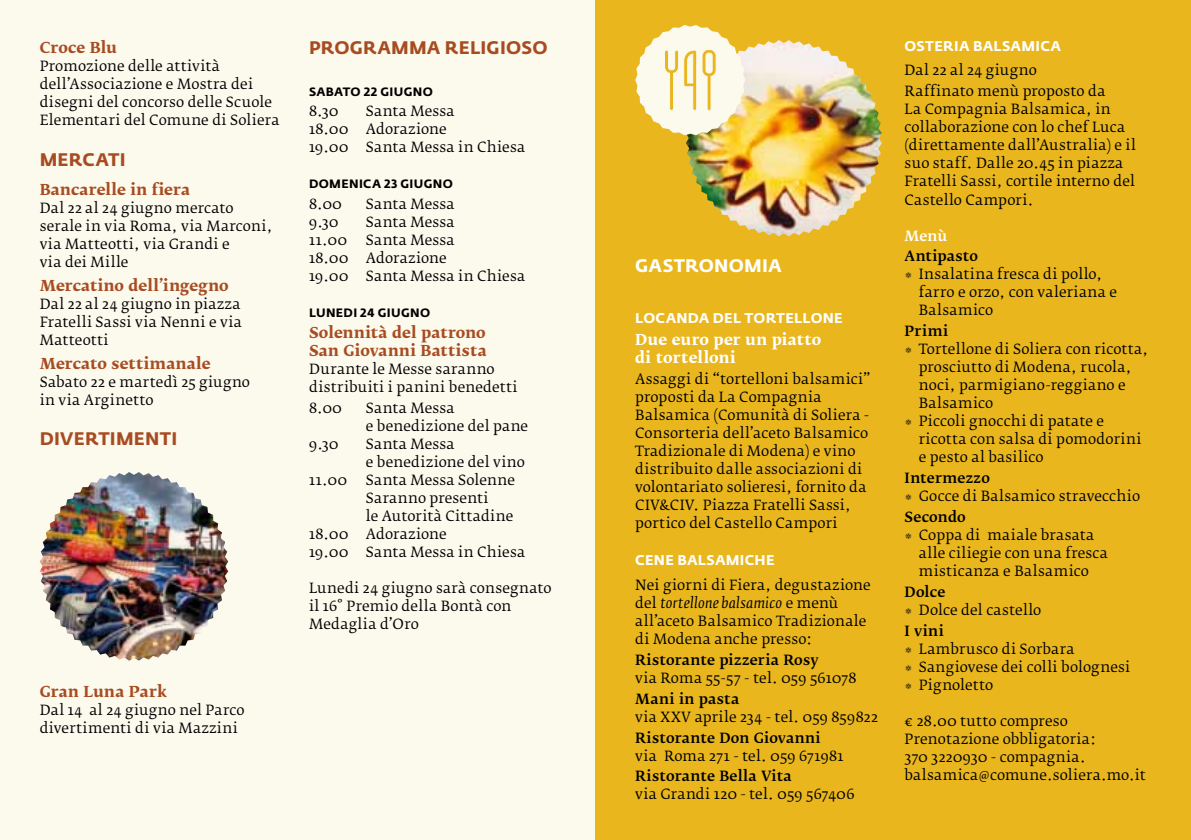
<style>
.page{position:relative;width:1191px;height:840px;background:#fff}
.page>*{position:absolute;margin:0;border:0;box-sizing:border-box;transform-origin:0 0}
.t1{font:700 18px "Fedra Sans Std";letter-spacing:.015em;color:#a74c21}
.t2{font:700 18px "Fedra Sans Std";color:#fff}
.t3{font:15px/18px "Fedra Serif B Bold TF";letter-spacing:.01em;color:#a74c21}
.t4{font:15px/18px "Fedra Serif B Bold TF";letter-spacing:.005em;color:#fff}
.t5{font:14px/18px "Fedra Serif B";letter-spacing:.02em;color:#000}
.t6{font:14px "Fedra Serif B Medium TF";letter-spacing:.015em;color:#000}
.t7{font:700 14px "Fedra Sans Std";letter-spacing:.025em;color:#fff}
.t8{font:14px "Fedra Serif B Medium TF";color:#fff}
.t9{font:700 12px "Fedra Sans Std";letter-spacing:.025em;color:#000}
.s1{font-style:italic}
</style>
<div class="page">
<div style="left:0;top:0;width:1191px;height:839px;background:#fcf9ed"></div>
<img style="left:40px;top:472px;width:188px;height:188px">
<div style="left:595px;top:0;width:596px;height:839px;background:#e9b61e"></div>
<img style="left:686px;top:40px;width:196px;height:196px">
<svg style="left:635px;top:25px;width:110px;height:110px"></svg>
<p class="t3" style="left:40px;top:38px;width:79px">Croce Blu</p>
<p class="t5" style="left:40px;top:57px;width:241px">Promozione delle attività dell’Associazione e Mostra dei disegni del concorso delle Scuole<br>Elementari del Comune di Soliera</p>
<p class="t1" style="left:40px;top:148px;width:87px">MERCATI</p>
<p class="t3" style="left:40px;top:181px;width:152px">Bancarelle in fiera</p>
<p class="t5" style="left:40px;top:199px;width:234px">Dal 22 al 24 giugno mercato serale in via Roma, via Marconi, via Matteotti, via Grandi e<br>via dei Mille</p>
<p class="t3" style="left:40px;top:276px;width:190px">Mercatino dell’ingegno</p>
<p class="t5" style="left:40px;top:295px;width:204px;text-align:justify">Dal 22 al 24 giugno in piazza Fratelli Sassi via Nenni e via Matteotti</p>
<p class="t3" style="left:40px;top:354px;width:172px">Mercato settimanale</p>
<p class="t5" style="left:40px;top:372px;width:212px">Sabato 22 e martedì 25 giugno in via Arginetto</p>
<p class="t1" style="left:40px;top:427px;width:139px">DIVERTIMENTI</p>
<p class="t3" style="left:40px;top:682px;width:129px">Gran Luna Park</p>
<p class="t5" style="left:40px;top:700px;width:206px">Dal 14 al 24 giugno nel Parco divertimenti di via Mazzini</p>
<p class="t1" style="left:309px;top:36px;width:240px">PROGRAMMA RELIGIOSO</p>
<p class="t9" style="left:309px;top:84px;width:125px">SABATO 22 GIUGNO</p>
<p class="t5" style="left:309px;top:102px;width:31px">8.30</p>
<p class="t5" style="left:366px;top:102px;width:90px">Santa Messa</p>
<p class="t5" style="left:309px;top:120px;width:41px">18.00</p>
<p class="t5" style="left:366px;top:120px;width:82px">Adorazione</p>
<p class="t5" style="left:309px;top:138px;width:41px">19.00</p>
<p class="t5" style="left:366px;top:138px;width:161px">Santa Messa in Chiesa</p>
<p class="t9" style="left:309px;top:177px;width:145px">DOMENICA 23 GIUGNO</p>
<p class="t5" style="left:309px;top:195px;width:34px">8.00</p>
<p class="t5" style="left:366px;top:195px;width:90px">Santa Messa</p>
<p class="t5" style="left:309px;top:213px;width:31px">9.30</p>
<p class="t5" style="left:366px;top:213px;width:90px">Santa Messa</p>
<p class="t5" style="left:309px;top:231px;width:39px">11.00</p>
<p class="t5" style="left:366px;top:231px;width:90px">Santa Messa</p>
<p class="t5" style="left:309px;top:249px;width:41px">18.00</p>
<p class="t5" style="left:366px;top:249px;width:82px">Adorazione</p>
<p class="t5" style="left:309px;top:267px;width:41px">19.00</p>
<p class="t5" style="left:366px;top:267px;width:161px">Santa Messa in Chiesa</p>
<p class="t9" style="left:309px;top:305px;width:122px">LUNEDI 24 GIUGNO</p>
<p class="t3" style="left:309px;top:324px;width:179px">Solennità del patrono<br>San Giovanni Battista</p>
<p class="t5" style="left:309px;top:360px;width:210px">Durante le Messe saranno distribuiti i panini benedetti</p>
<p class="t5" style="left:309px;top:399px;width:34px">8.00</p>
<p class="t5" style="left:366px;top:399px;width:164px">Santa Messa<br>e benedizione del pane</p>
<p class="t5" style="left:309px;top:435px;width:31px">9.30</p>
<p class="t5" style="left:366px;top:435px;width:161px">Santa Messa<br>e benedizione del vino</p>
<p class="t5" style="left:309px;top:471px;width:39px">11.00</p>
<p class="t5" style="left:366px;top:471px;width:151px">Santa Messa Solenne<br>Saranno presenti<br>le Autorità Cittadine</p>
<p class="t5" style="left:309px;top:525px;width:41px">18.00</p>
<p class="t5" style="left:366px;top:525px;width:82px">Adorazione</p>
<p class="t5" style="left:309px;top:543px;width:41px">19.00</p>
<p class="t5" style="left:366px;top:543px;width:161px">Santa Messa in Chiesa</p>
<p class="t5" style="left:309px;top:579px;width:244px">Lunedi 24 giugno sarà consegnato il 16° Premio della Bontà con<br>Medaglia d’Oro</p>
<p class="t2" style="left:635px;top:255px;width:28px">GASTRO</p>
<p class="t2" style="left:714px;top:255px;width:29px">NOMIA</p>
<p class="t7" style="left:635px;top:309px;width:209px">LOCANDA DEL TORTELLONE</p>
<p class="t4" style="left:635px;top:331px;width:188px">Due euro per un piatto di tortelloni</p>
<p class="t5" style="left:635px;top:370px;width:237px">Assaggi di “tortelloni balsamici” proposti da La Compagnia<br>Balsamica (Comunità di Soliera -<br>Consorteria dell’aceto Balsamico<br>Tradizionale di Modena) e vino distribuito dalle associazioni di volontariato solieresi, fornito da<br>CIV&amp;CIV. Piazza Fratelli Sassi, portico del Castello Campori</p>
<p class="t7" style="left:635px;top:551px;width:141px">CENE BALSAMICH E</p>
<p class="t5" style="left:635px;top:575px;width:237px">Nei giorni di Fiera, degustazione del <span class="s1">tortellone balsamico</span> e menù all’aceto Balsamico Tradizionale di Modena anche presso:</p>
<p class="t6" style="left:635px;top:651px;width:185px">Ristorante pizzeria Rosy</p>
<p class="t5" style="left:635px;top:668px;width:223px">via Roma 55-57 - tel. 059 561078</p>
<p class="t6" style="left:635px;top:690px;width:106px">Mani in pasta</p>
<p class="t5" style="left:635px;top:707px;width:244px">via XXV aprile 234 - tel. 059 859822</p>
<p class="t6" style="left:635px;top:729px;width:187px">Ristorante Don Giovanni</p>
<p class="t5" style="left:635px;top:746px;width:210px">via Roma 271 - tel. 059 671981</p>
<p class="t6" style="left:635px;top:768px;width:158px">Ristorante Bella Vita</p>
<p class="t5" style="left:635px;top:785px;width:221px">via Grandi 120 - tel. 059 567406</p>
<p class="t7" style="left:904px;top:37px;width:158px">OSTERIA BALSAMICA</p>
<p class="t5" style="left:904px;top:60px;width:202px;line-height:20.8px">Dal 22 al 24 giugno<br>Raffinato menù proposto da</p>
<p class="t5" style="left:904px;top:100px;width:233px">La Compagnia Balsamica, in collaborazione con lo chef Luca (direttamente dall’Australia) e il suo staff. Dalle 20.45 in piazza<br>Fratelli Sassi, cortile interno del<br>Castello Campori.</p>
<p class="t8" style="left:904px;top:227px;width:44px">Menù</p>
<p class="t6" style="left:904px;top:248px;width:75px">Antipasto</p>
<p class="t5" style="left:918px;top:265px;width:200px">Insalatina fresca di pollo, farro e orzo, con valeriana e<br>Balsamico</p>
<p class="t6" style="left:904px;top:323px;width:45px">Primi</p>
<p class="t5" style="left:918px;top:340px;width:231px">Tortellone di Soliera con ricotta, prosciutto di Modena, rucola, noci, parmigiano-reggiano e<br>Balsamico<br>Piccoli gnocchi di patate e ricotta con salsa di pomodorini e pesto al basilico</p>
<p class="t6" style="left:904px;top:470px;width:87px">Intermezzo</p>
<p class="t5" style="left:918px;top:487px;width:223px">Gocce di Balsamico stravecchio</p>
<p class="t6" style="left:904px;top:509px;width:63px">Secondo</p>
<p class="t5" style="left:918px;top:526px;width:191px">Coppa di maiale brasata alle ciliegie con una fresca misticanza e Balsamico</p>
<p class="t6" style="left:904px;top:583px;width:42px">Dolce</p>
<p class="t5" style="left:918px;top:601px;width:124px">Dolce del castello</p>
<p class="t6" style="left:904px;top:622px;width:41px">I vini</p>
<p class="t5" style="left:918px;top:639px;width:213px">Lambrusco di Sorbara<br>Sangiovese dei colli bolognesi<br>Pignoletto</p>
<p class="t5" style="left:904px;top:711px;width:242px">€ 28.00 tutto compreso<br>Prenotazione obbligatoria:<br>370 3220930 - compagnia. balsamica@comune.soliera.mo.it</p>
</div>
